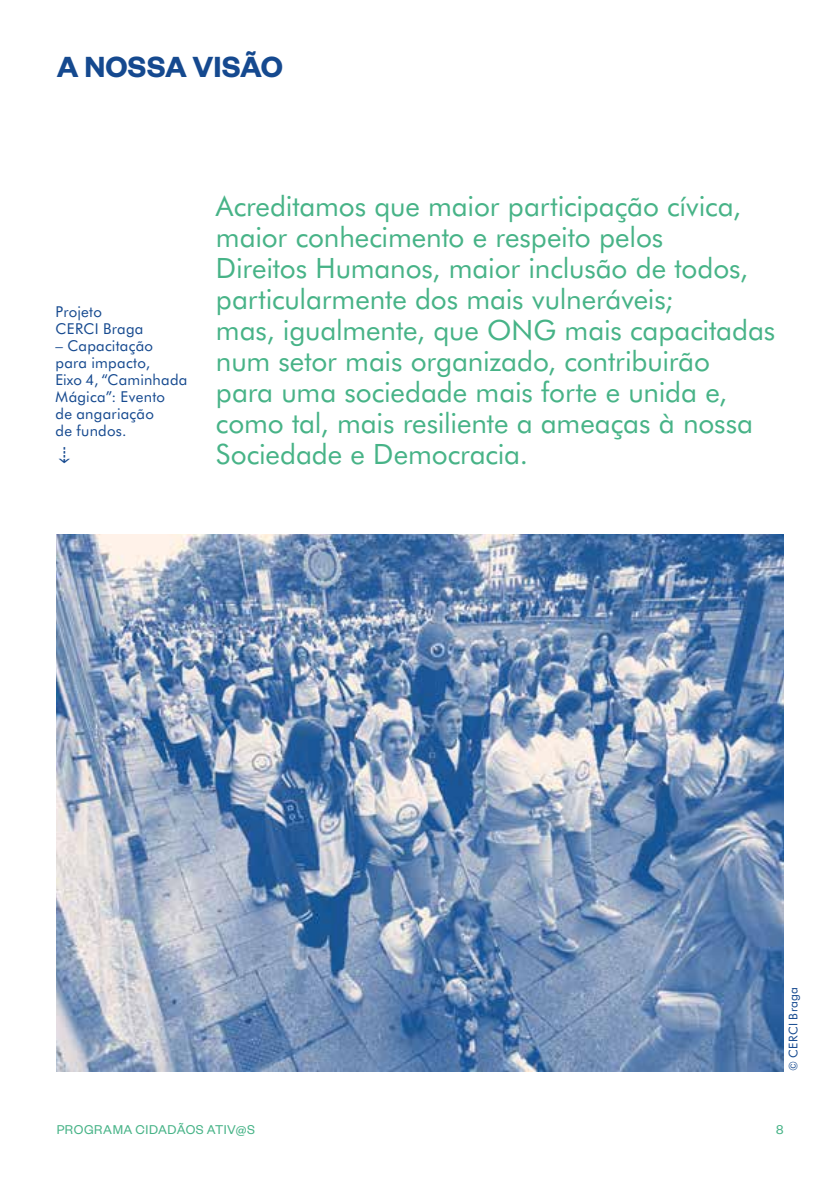
<style>
.page{position:relative;width:840px;height:1191px;background:#fff}
.page>*{position:absolute;margin:0;border:0;box-sizing:border-box;transform-origin:0 0}
.t1{font:600 32px "Founders Grotesk";letter-spacing:-.005em;color:#15498f}
.t2{font:28px/31px "Futura BT";letter-spacing:-.005em;color:#47b387}
.t3{font:15px/17px "Futura BT";letter-spacing:.015em;color:#15498f}
.t4{font:14px "Founders Grotesk";letter-spacing:.035em;color:#47b387}
.t5{font:12px "Futura BT";letter-spacing:.03em;color:#15498f}
</style>
<div class="page">
<img style="left:57px;top:534px;width:726px;height:537px">
<p class="t1" style="left:57px;top:46px;width:227px">A NOSSA VISÃO</p>
<p class="t3" style="left:56px;top:303px;width:89px">Projeto<br>CERCI Braga</p>
<p class="t3" style="left:56px;top:337px;width:133px">– Capacitação para impacto,<br>Eixo 4, “Caminhada<br>Mágica”: Evento<br>de angariação<br>de fundos.</p>
<p class="t2" style="left:216px;top:190px;width:560px">Acreditamos que maior participação cívica, maior conhecimento e respeito pelos<br>Direitos Humanos, maior inclusão de todos, particularmente dos mais vulneráveis;<br>mas, igualmente, que ONG mais capacitadas num setor mais organizado, contribuirão<br>para uma sociedade mais forte e unida e, como tal, mais resiliente a ameaças à nossa Sociedade e Democracia.</p>
<p class="t5" style="left:785px;top:1071px;width:86px;rotate:-90deg">© CERCI Braga</p>
<p class="t4" style="left:57px;top:1120px;width:199px">PROGRAMA CIDADÃOS ATIV@S</p>
<p class="t4" style="left:775px;top:1121px;width:9px">8</p>
</div>
